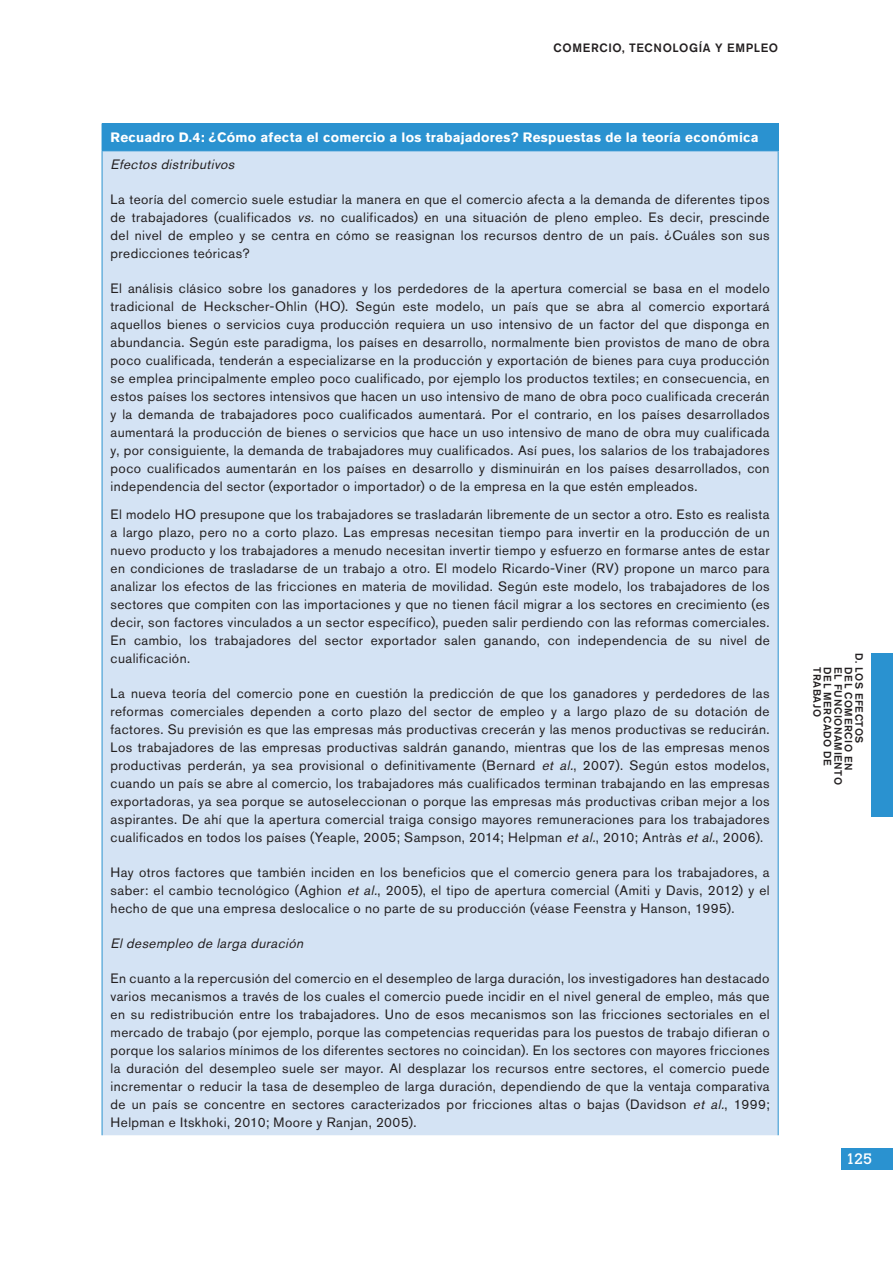
<style>
.page{position:relative;width:893px;height:1263px;background:#fff}
.page>*{position:absolute;margin:0;border:0;box-sizing:border-box;transform-origin:0 0}
.t1{font:15px "Calvert";color:#fff}
.t2{font:13.5px/18px "Akzidenz Grotesk Std";letter-spacing:.03em;color:#231f20;text-align:justify}
.t3{font:700 13.5px "Akzidenz Grotesk BE";letter-spacing:.02em;color:#fff}
.t4{font:italic 13.5px "Akzidenz Grotesk Std";color:#231f20}
.t5{font:500 12px "Akzidenz Grotesk Std";letter-spacing:.055em;color:#231f20}
.t6{font:500 10.5px "Akzidenz Grotesk Std";letter-spacing:.06em;color:#231f20}
.s1{font-style:italic}
</style>
<div class="page">
<div style="left:842px;top:1148px;width:51px;height:21px;background:#2a92d0"></div>
<div style="left:872px;top:653px;width:21px;height:164px;background:#2a92d0"></div>
<div style="left:102px;top:124px;width:676px;height:27px;background:#2a92d0"></div>
<div style="left:103px;top:151px;width:675px;height:984px;background:#d4e3f4"></div>
<hr style="left:102px;top:123px;width:676px;height:1px;background:#2a92d0">
<svg style="left:778px;top:124px;width:1px;height:26px"></svg>
<hr style="left:102px;top:151px;width:1px;height:349px;background:#2a92d0">
<hr style="left:778px;top:151px;width:1px;height:349px;background:#2a92d0">
<hr style="left:102px;top:500px;width:1px;height:635px;background:#2a92d0">
<hr style="left:778px;top:500px;width:1px;height:635px;background:#2a92d0">
<p class="t5" style="left:553px;top:40px;width:226px">COMERCIO, TECNOLOGÍA Y EMPLEO</p>
<p class="t3" style="left:111px;top:130px;width:650px">Recuadro D.4: ¿Cómo afecta el comercio a los trabajadores? Respuestas de la teoría económica</p>
<p class="t4" style="left:111px;top:157px;width:129px">Efectos distributivos</p>
<p class="t2" style="left:111px;top:191px;width:661px">La teoría del comercio suele estudiar la manera en que el comercio afecta a la demanda de diferentes tipos de trabajadores (cualificados <span class="s1">vs.</span> no cualificados) en una situación de pleno empleo. Es decir, prescinde del nivel de empleo y se centra en cómo se reasignan los recursos dentro de un país. ¿Cuáles son sus predicciones teóricas?</p>
<p class="t2" style="left:111px;top:280px;width:661px">El análisis clásico sobre los ganadores y los perdedores de la apertura comercial se basa en el modelo tradicional de Heckscher-Ohlin (HO). Según este modelo, un país que se abra al comercio exportará aquellos bienes o servicios cuya producción requiera un uso intensivo de un factor del que disponga en abundancia. Según este paradigma, los países en desarrollo, normalmente bien provistos de mano de obra poco cualificada, tenderán a especializarse en la producción y exportación de bienes para cuya producción se emplea principalmente empleo poco cualificado, por ejemplo los productos textiles; en consecuencia, en estos países los sectores intensivos que hacen un uso intensivo de mano de obra poco cualificada crecerán y la demanda de trabajadores poco cualificados aumentará. Por el contrario, en los países desarrollados aumentará la producción de bienes o servicios que hace un uso intensivo de mano de obra muy cualificada y, por consiguiente, la demanda de trabajadores muy cualificados. Así pues, los salarios de los trabajadores poco cualificados aumentarán en los países en desarrollo y disminuirán en los países desarrollados, con independencia del sector (exportador o importador) o de la empresa en la que estén empleados.</p>
<p class="t2" style="left:111px;top:505px;width:661px">El modelo HO presupone que los trabajadores se trasladarán libremente de un sector a otro. Esto es realista a largo plazo, pero no a corto plazo. Las empresas necesitan tiempo para invertir en la producción de un nuevo producto y los trabajadores a menudo necesitan invertir tiempo y esfuerzo en formarse antes de estar en condiciones de trasladarse de un trabajo a otro. El modelo Ricardo-Viner (RV) propone un marco para analizar los efectos de las fricciones en materia de movilidad. Según este modelo, los trabajadores de los sectores que compiten con las importaciones y que no tienen fácil migrar a los sectores en crecimiento (es decir, son factores vinculados a un sector específico), pueden salir perdiendo con las reformas comerciales.<br>En cambio, los trabajadores del sector exportador salen ganando, con independencia de su nivel de cualificación.</p>
<p class="t2" style="left:111px;top:684px;width:661px">La nueva teoría del comercio pone en cuestión la predicción de que los ganadores y perdedores de las reformas comerciales dependen a corto plazo del sector de empleo y a largo plazo de su dotación de factores. Su previsión es que las empresas más productivas crecerán y las menos productivas se reducirán.<br>Los trabajadores de las empresas productivas saldrán ganando, mientras que los de las empresas menos productivas perderán, ya sea provisional o definitivamente (Bernard <span class="s1">et al.</span>, 2007). Según estos modelos, cuando un país se abre al comercio, los trabajadores más cualificados terminan trabajando en las empresas exportadoras, ya sea porque se autoseleccionan o porque las empresas más productivas criban mejor a los aspirantes. De ahí que la apertura comercial traiga consigo mayores remuneraciones para los trabajadores cualificados en todos los países (Yeaple, 2005; Sampson, 2014; Helpman <span class="s1">et al.</span>, 2010; Antràs <span class="s1">et al.</span>, 2006).</p>
<p class="t2" style="left:111px;top:863px;width:661px">Hay otros factores que también inciden en los beneficios que el comercio genera para los trabajadores, a saber: el cambio tecnológico (Aghion <span class="s1">et al.</span>, 2005), el tipo de apertura comercial (Amiti y Davis, 2012) y el hecho de que una empresa deslocalice o no parte de su producción (véase Feenstra y Hanson, 1995).</p>
<p class="t4" style="left:111px;top:935px;width:198px">El desempleo de larga duración</p>
<p class="t2" style="left:111px;top:969px;width:661px">En cuanto a la repercusión del comercio en el desempleo de larga duración, los investigadores han destacado varios mecanismos a través de los cuales el comercio puede incidir en el nivel general de empleo, más que en su redistribución entre los trabajadores. Uno de esos mecanismos son las fricciones sectoriales en el mercado de trabajo (por ejemplo, porque las competencias requeridas para los puestos de trabajo difieran o porque los salarios mínimos de los diferentes sectores no coincidan). En los sectores con mayores fricciones la duración del desempleo suele ser mayor. Al desplazar los recursos entre sectores, el comercio puede incrementar o reducir la tasa de desempleo de larga duración, dependiendo de que la ventaja comparativa de un país se concentre en sectores caracterizados por fricciones altas o bajas (Davidson <span class="s1">et al.</span>, 1999; Helpman e Itskhoki, 2010; Moore y Ranjan, 2005).</p>
<p class="t6" style="left:865px;top:653px;width:92px;rotate:90deg">D. LOS EFECTOS</p>
<p class="t6" style="left:823px;top:667px;width:51px;rotate:90deg">TRABAJO</p>
<p class="t6" style="left:834px;top:667px;width:100px;rotate:90deg">DEL MERCADO DE</p>
<p class="t6" style="left:844px;top:667px;width:119px;rotate:90deg">EL FUNCIONAMIENTO</p>
<p class="t6" style="left:855px;top:667px;width:105px;rotate:90deg">DEL COMERCIO EN</p>
<p class="t1" style="left:846px;top:1150px;width:27px">125</p>
</div>
